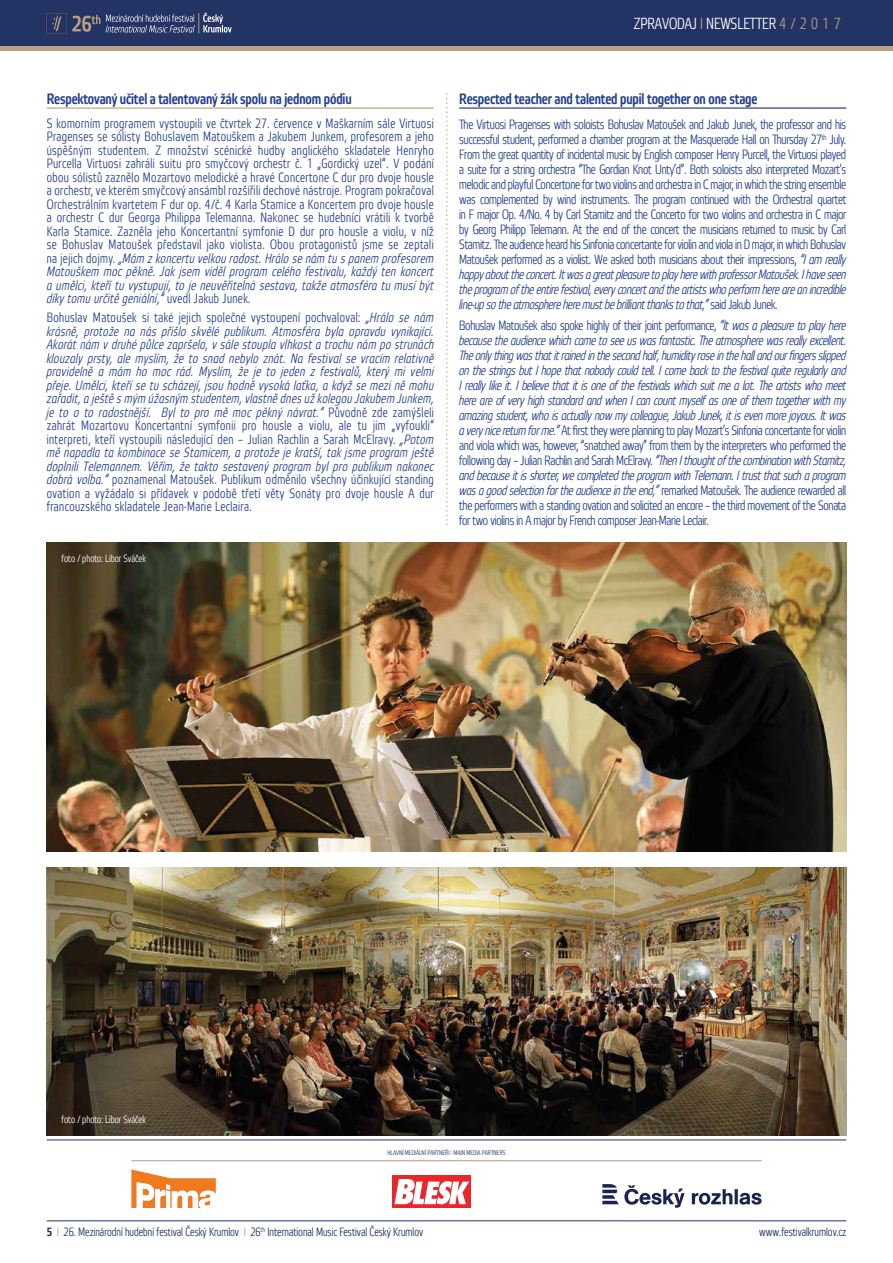
<style>
.page{position:relative;width:893px;height:1263px;background:#fff}
.page>*{position:absolute;margin:0;border:0;box-sizing:border-box;transform-origin:0 0}
.t1{font:300 16.05px "Etelka Narrow";color:#fff}
.t2{font:500 15px "Etelka Narrow";letter-spacing:-.01em;color:#25408f}
.t3{font:italic 300 13.5px/13.5px "Etelka Narrow";letter-spacing:-.005em;color:#25408f;text-align:justify}
.t4{font:300 13.5px/13.5px "Etelka Narrow";letter-spacing:.005em;color:#25408f;text-align:justify}
.t5{font:300 12px "Etelka Narrow";color:#223264}
.t6{font:300 10.5px "Etelka Narrow";color:#fff}
.t7{font:300 6.75px "Etelka Narrow";color:#223264}
.s1{color:#b99f7c}
.s2{font-style:italic}
.s3{font-style:normal}
.s4{color:#b79c7c}
.s5{font-weight:500}
</style>
<div class="page">
<div style="left:0;top:0;width:893px;height:48px;background:#223364"></div>
<div style="left:0;top:46px;width:893px;height:5px;background:#b99f7c"></div>
<svg style="left:47px;top:13px;width:53px;height:20px"></svg>
<svg style="left:106px;top:13px;width:126px;height:20px"></svg>
<hr style="left:47px;top:1220px;width:799px;height:1px;background:#223264">
<hr style="left:47px;top:1139px;width:799px;height:1px;background:#223264">
<div style="left:392px;top:1176px;width:79px;height:32px;background:#eb262a"></div>
<svg style="left:395px;top:1179px;width:74px;height:25px"></svg>
<svg style="left:131px;top:1169px;width:85px;height:39px"></svg>
<svg style="left:602px;top:1184px;width:160px;height:24px"></svg>
<hr style="left:131px;top:1160px;width:631px;height:1px;background:#b79c7c">
<hr style="left:47px;top:108px;width:387px;height:1px;background:#b99f7c">
<hr style="left:459px;top:108px;width:387px;height:1px;background:#223264">
<svg style="left:446px;top:94px;width:1px;height:431px"></svg>
<img style="left:47px;top:867px;width:799px;height:268px">
<img style="left:47px;top:542px;width:799px;height:309px">
<p class="t1" style="left:634px;top:15px;width:208px">ZPRAVODAJ <span class="s1">I</span> NEWSLETTER <span class="s1">4 / 2 0 1 7</span></p>
<p class="t2" style="left:47px;top:91px;width:306px">Respektovaný učitel a talentovaný žák spolu na jednom pódiu</p>
<p class="t4" style="left:47px;top:117px;width:389px">S komorním programem vystoupili ve čtvrtek 27. července v Maškarním sále Virtuosi Pragenses se sólisty Bohuslavem Matouškem a Jakubem Junkem, profesorem a jeho úspěšným studentem. Z množství scénické hudby anglického skladatele Henryho Purcella Virtuosi zahráli suitu pro smyčcový orchestr č. 1 „Gordický uzel“. V podání obou sólistů zaznělo Mozartovo melodické a hravé Concertone C dur pro dvoje housle a orchestr, ve kterém smyčcový ansámbl rozšířili dechové nástroje. Program pokračoval Orchestrálním kvartetem F dur op. 4/č. 4 Karla Stamice a Koncertem pro dvoje housle a orchestr C dur Georga Philippa Telemanna. Nakonec se hudebníci vrátili k tvorbě Karla Stamice. Zazněla jeho Koncertantní symfonie D dur pro housle a violu, v níž se Bohuslav Matoušek představil jako violista. Obou protagonistů jsme se zeptali na jejich dojmy. <span class="s2">„Mám z koncertu velkou radost. Hrálo se nám tu s panem profesorem Matouškem moc pěkně. Jak jsem viděl program celého festivalu, každý ten koncert a umělci, kteří tu vystupují, to je neuvěřitelná sestava, takže atmosféra tu musí být díky tomu určitě geniální,“</span> uvedl Jakub Junek.</p>
<p class="t3" style="left:47px;top:311px;width:389px"><span class="s3">Bohuslav Matoušek si také jejich společné vystoupení pochvaloval:</span> „Hrálo se nám krásně, protože na nás přišlo skvělé publikum. Atmosféra byla opravdu vynikající.<br>Akorát nám v druhé půlce zapršelo, v sále stoupla vlhkost a trochu nám po strunách klouzaly prsty, ale myslím, že to snad nebylo znát. Na festival se vracím relativně pravidelně a mám ho moc rád. Myslím, že je to jeden z festivalů, který mi velmi přeje. Umělci, kteří se tu scházejí, jsou hodně vysoká laťka, a když se mezi ně mohu zařadit, a ještě s mým úžasným studentem, vlastně dnes už kolegou Jakubem Junkem, je to o to radostnější. Byl to pro mě moc pěkný návrat.“ <span class="s3">Původně zde zamýšleli zahrát Mozartovu Koncertantní symfonii pro housle a violu, ale tu jim „vyfoukli“ interpreti, kteří vystoupili následující den – Julian Rachlin a Sarah McElravy.</span> „Potom mě napadla ta kombinace se Stamicem, a protože je kratší, tak jsme program ještě doplnili Telemannem. Věřím, že takto sestavený program byl pro publikum nakonec dobrá volba.“ <span class="s3">poznamenal Matoušek. Publikum odměnilo všechny účinkující standing ovation a vyžádalo si přídavek v podobě třetí věty Sonáty pro dvoje housle A dur francouzského skladatele Jean-Marie Leclaira.</span></p>
<p class="t6" style="left:62px;top:552px;width:86px">foto / photo: Libor Sváček</p>
<p class="t2" style="left:459px;top:91px;width:300px">Respected teacher and talented pupil together on one stage</p>
<p class="t4" style="left:459px;top:118px;width:388px;line-height:15px">The Virtuosi Pragenses with soloists Bohuslav Matoušek and Jakub Junek, the professor and his successful student, performed a chamber program at the Masquerade Hall on Thursday 27<sup>th</sup> July.<br>From the great quantity of incidental music by English composer Henry Purcell, the Virtuosi played a suite for a string orchestra “The Gordian Knot Unty’d”. Both soloists also interpreted Mozart’s melodic and playful Concertone for two violins and orchestra in C major, in which the string ensemble was complemented by wind instruments. The program continued with the Orchestral quartet in F major Op. 4/No. 4 by Carl Stamitz and the Concerto for two violins and orchestra in C major by Georg Philipp Telemann. At the end of the concert the musicians returned to music by Carl Stamitz. The audience heard his Sinfonia concertante for violin and viola in D major, in which Bohuslav Matoušek performed as a violist. We asked both musicians about their impressions, <span class="s2">“I am really happy about the concert. It was a great pleasure to play here with professor Matoušek. I have seen the program of the entire festival, every concert and the artists who perform here are an incredible line-up so the atmosphere here must be brilliant thanks to that,”</span> said Jakub Junek.</p>
<p class="t3" style="left:459px;top:318px;width:388px;line-height:15px"><span class="s3">Bohuslav Matoušek also spoke highly of their joint performance,</span> “It was a pleasure to play here because the audience which came to see us was fantastic. The atmosphere was really excellent.<br>The only thing was that it rained in the second half, humidity rose in the hall and our fingers slipped on the strings but I hope that nobody could tell. I come back to the festival quite regularly and I really like it. I believe that it is one of the festivals which suit me a lot. The artists who meet here are of very high standard and when I can count myself as one of them together with my amazing student, who is actually now my colleague, Jakub Junek, it is even more joyous. It was a very nice return for me.” <span class="s3">At first they were planning to play Mozart’s Sinfonia concertante for violin and viola which was, however, “snatched away” from them by the interpreters who performed the following day – Julian Rachlin and Sarah McElravy.</span> “Then I thought of the combination with Stamitz, and because it is shorter, we completed the program with Telemann. I trust that such a program was a good selection for the audience in the end,” <span class="s3">remarked Matoušek. The audience rewarded all the performers with a standing ovation and solicited an encore – the third movement of the Sonata for two violins in A major by French composer Jean-Marie Leclair.</span></p>
<p class="t6" style="left:62px;top:1113px;width:86px">foto / photo: Libor Sváček</p>
<p class="t7" style="left:387px;top:1149px;width:120px">HLAVNÍ MEDIÁLNÍ PARTNEŘI <span class="s4">I</span> MAIN MEDIA PARTNERS</p>
<p class="t5" style="left:47px;top:1225px;width:378px"><span class="s5">5</span> <span class="s4">I</span> 26. Mezinárodní hudební festival Český Krumlov <span class="s4">I</span> 26<sup>th</sup> International Music Festival Český Krumlov</p>
<p class="t5" style="left:759px;top:1225px;width:88px">www.festivalkrumlov.cz</p>
</div>
